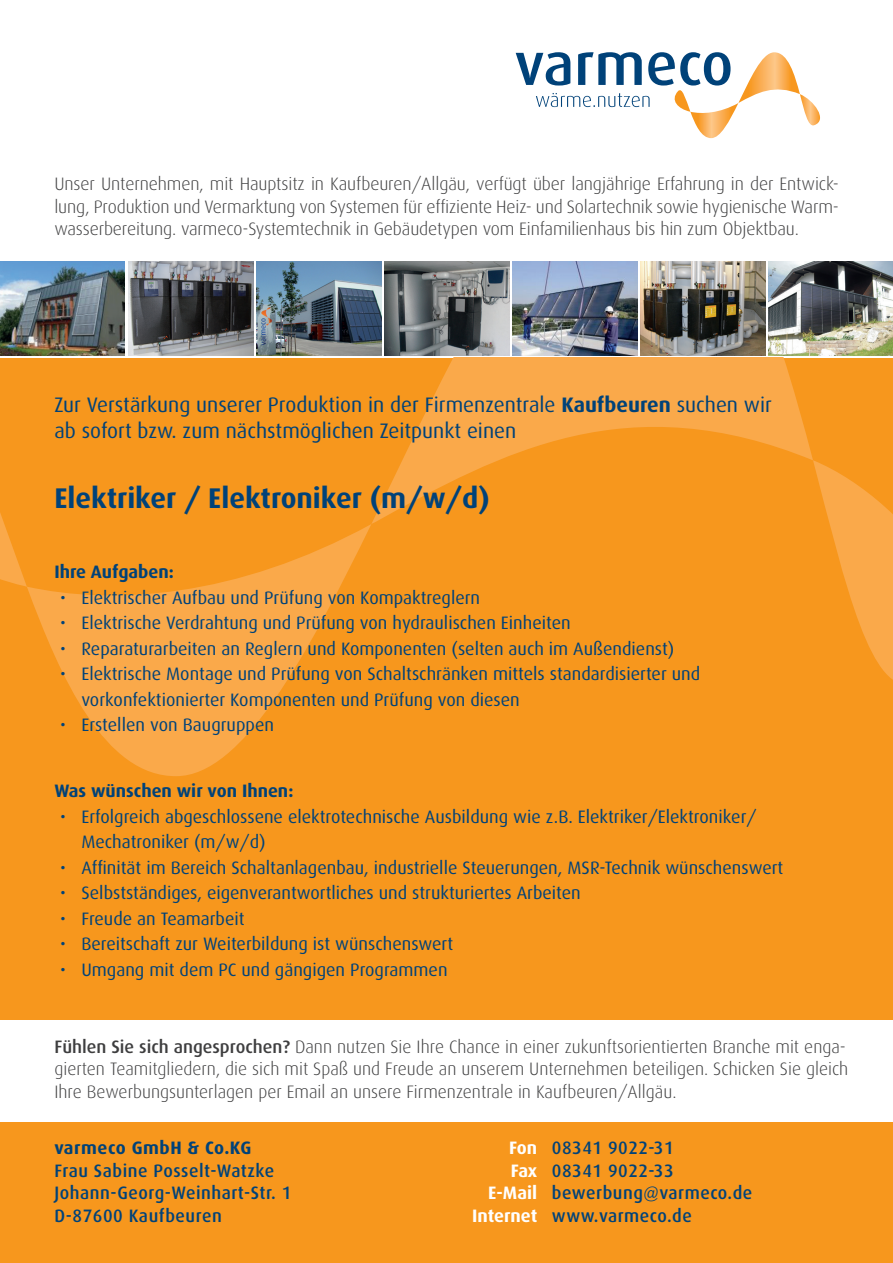
<style>
.page{position:relative;width:893px;height:1263px;background:#fff}
.page>*{position:absolute;margin:0;border:0;box-sizing:border-box;transform-origin:0 0}
.t1{font:700 28.5px "Dax";color:#004279}
.t2{font:21px/25.2px "Dax";color:#004279}
.t3{font:18px/25.5px "Dax";color:#004279}
.t4{font:300 18px/22.5px "Dax";color:#3e3e3f}
.t5{font:500 18px/22.5px "Dax";letter-spacing:.03em;color:#004279}
.t6{font:700 18px "Dax";color:#004279}
.t7{font:700 18px/22.5px "Dax";color:#fff;text-align:right}
.t8{font:700 18px "Dax";letter-spacing:.03em;color:#004279}
.s1{font-weight:700}
.s2{font-weight:500}
</style>
<div class="page">
<div style="left:0;top:358px;width:893px;height:661px;background:#f7971d"></div>
<svg style="left:0;top:358px;width:893px;height:418px"></svg>
<div style="left:0;top:1123px;width:893px;height:140px;background:#f7971d"></div>
<svg style="left:516px;top:52px;width:304px;height:86px"></svg>
<img style="left:0;top:261px;width:125px;height:94px">
<img style="left:512px;top:262px;width:125px;height:93px">
<img style="left:128px;top:261px;width:125px;height:94px">
<img style="left:641px;top:261px;width:124px;height:94px">
<img style="left:384px;top:261px;width:125px;height:94px">
<img style="left:769px;top:261px;width:124px;height:94px">
<img style="left:256px;top:261px;width:125px;height:94px">
<p class="t4" style="left:54px;top:173px;width:786px;text-align:justify">Unser Unternehmen, mit Hauptsitz in Kaufbeuren/Allgäu, verfügt über langjährige Erfahrung in der Entwick&shy;lung, Produktion und Vermarktung von Systemen für effiziente Heiz- und Solartechnik sowie hygienische Warm&shy;wasserbereitung. varmeco-Systemtechnik in Gebäudetypen vom Einfamilienhaus bis hin zum Objektbau.</p>
<p class="t2" style="left:54px;top:393px;width:719px">Zur Verstärkung unserer Produktion in der Firmenzentrale <span class="s1">Kaufbeuren</span> suchen wir ab sofort bzw. zum nächstmöglichen Zeitpunkt einen</p>
<h1 class="t1" style="left:54px;top:482px;width:437px">Elektriker / Elektroniker (m/w/d)</h1>
<p class="t6" style="left:54px;top:562px;width:121px">Ihre Aufgaben:</p>
<p class="t3" style="left:60px;top:585px;width:422px">• Elektrischer Aufbau und Prüfung von Kompaktreglern</p>
<p class="t3" style="left:60px;top:610px;width:512px">• Elektrische Verdrahtung und Prüfung von hydraulischen Einheiten</p>
<p class="t3" style="left:60px;top:636px;width:616px">• Reparaturarbeiten an Reglern und Komponenten (selten auch im Außendienst)</p>
<p class="t3" style="left:81px;top:661px;width:620px;text-indent:-21px">• Elektrische Montage und Prüfung von Schaltschränken mittels standardisierter und vorkonfektionierter Komponenten und Prüfung von diesen</p>
<p class="t3" style="left:60px;top:712px;width:215px">• Erstellen von Baugruppen</p>
<p class="t6" style="left:54px;top:781px;width:241px">Was wünschen wir von Ihnen:</p>
<p class="t3" style="left:81px;top:804px;width:677px;text-indent:-21px">• Erfolgreich abgeschlossene elektrotechnische Ausbildung wie z.B. Elektriker/Elektroniker/<br>Mechatroniker (m/w/d)</p>
<p class="t3" style="left:60px;top:855px;width:725px">• Affinität im Bereich Schaltanlagenbau, industrielle Steuerungen, MSR-Technik wünschenswert</p>
<p class="t3" style="left:60px;top:880px;width:522px">• Selbstständiges, eigenverantwortliches und strukturiertes Arbeiten</p>
<p class="t3" style="left:60px;top:906px;width:186px">• Freude an Teamarbeit</p>
<p class="t3" style="left:60px;top:931px;width:394px">• Bereitschaft zur Weiterbildung ist wünschenswert</p>
<p class="t3" style="left:60px;top:957px;width:389px">• Umgang mit dem PC und gängigen Programmen</p>
<p class="t4" style="left:54px;top:1035px;width:795px"><span class="s2">Fühlen Sie sich angesprochen?</span> Dann nutzen Sie Ihre Chance in einer zukunftsorientierten Branche mit enga&shy;gierten Teamitgliedern, die sich mit Spaß und Freude an unserem Unternehmen beteiligen. Schicken Sie gleich<br>Ihre Bewerbungsunterlagen per Email an unsere Firmenzentrale in Kaufbeuren/Allgäu.</p>
<p class="t8" style="left:54px;top:1138px;width:199px">varmeco GmbH &amp; Co.KG</p>
<p class="t5" style="left:54px;top:1159px;width:239px">Frau Sabine Posselt-Watzke<br>Johann-Georg-Weinhart-Str. 1<br>D-87600 Kaufbeuren</p>
<p class="t7" style="left:472px;top:1137px;width:67px">Fon<br>Fax<br>E-Mail<br>Internet</p>
<p class="t5" style="left:552px;top:1137px;width:202px">08341 9022-31<br>08341 9022-33 bewerbung@varmeco.de www.varmeco.de</p>
</div>
